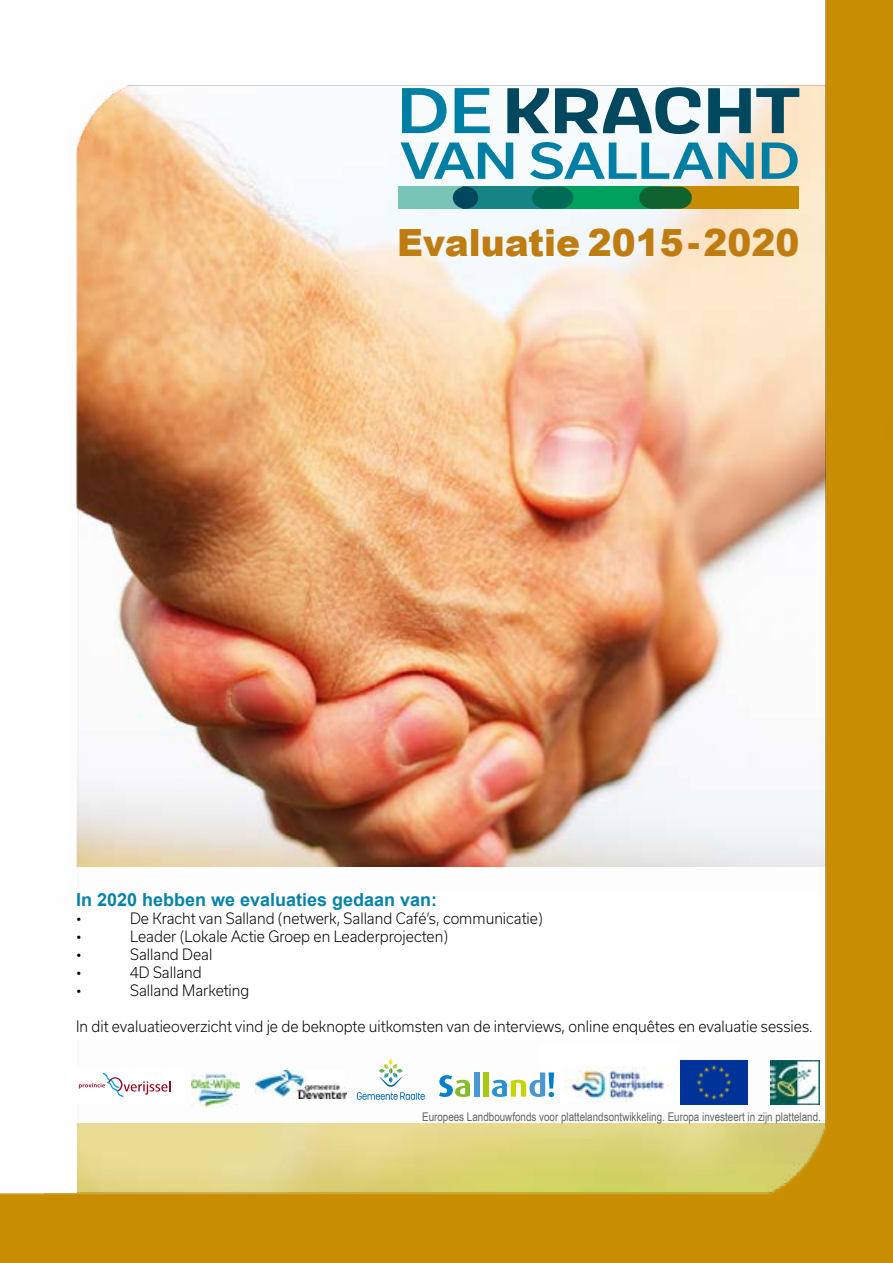
<style>
.page{position:relative;width:893px;height:1263px;background:#fff}
.page>*{position:absolute;margin:0;border:0;box-sizing:border-box;transform-origin:0 0}
.t1{font:500 58.65px "Usual";color:#0080a6;scale:1.15 1}
.t2{font:500 47.25px "Usual";letter-spacing:-.005em;color:#0080a6;scale:1.15 1}
.t3{font:900 37.5px "Arial";color:#c17f13;scale:.96 1}
.t4{font:700 18px "Arial";color:#0783a8}
.t5{font:300 15px "Usual";color:#000;scale:.95 1}
.t6{font:12px "Arial Narrow";color:#646363}
</style>
<div class="page">
<img style="left:0;top:0;width:893px;height:1263px">
<div style="left:0;top:1126px;width:76px;height:66px;background:#fff"></div>
<div style="left:76px;top:893px;width:745px;height:146px;background:#fff"></div>
<svg style="left:357px;top:1059px;width:68px;height:41px"></svg>
<img style="left:771px;top:1061px;width:49px;height:43px">
<img style="left:680px;top:1061px;width:67px;height:43px">
<img style="left:191px;top:1074px;width:49px;height:33px">
<img style="left:256px;top:1070px;width:91px;height:28px">
<img style="left:540px;top:1044px;width:138px;height:57px">
<svg style="left:439px;top:1075px;width:31px;height:22px"></svg>
<div style="left:474px;top:1072px;width:5px;height:24px;background:#4a96d2"></div>
<div style="left:484px;top:1072px;width:5px;height:24px;background:#a8c813"></div>
<svg style="left:492px;top:1072px;width:62px;height:25px"></svg>
<svg style="left:65px;top:1067px;width:120px;height:36px"></svg>
<h1 class="t1" style="left:397px;top:77px;width:84px">DE</h1>
<h2 class="t2" style="left:400px;top:134px;width:349px">VAN SALLAND</h2>
<h3 class="t3" style="left:397px;top:216px;width:421px">Evaluatie 2015 - 2020</h3>
<p class="t4" style="left:76px;top:887px;width:363px">In 2020 hebben we evaluaties gedaan van:</p>
<p class="t5" style="left:76px;top:910px;width:7px">•</p>
<p class="t5" style="left:130px;top:910px;width:436px">De Kracht van Salland (netwerk, Salland Café’s, communicatie)</p>
<p class="t5" style="left:76px;top:928px;width:7px">•</p>
<p class="t5" style="left:130px;top:928px;width:336px">Leader (Lokale Actie Groep en Leaderprojecten)</p>
<p class="t5" style="left:76px;top:946px;width:7px">•</p>
<p class="t5" style="left:130px;top:946px;width:88px">Salland Deal</p>
<p class="t5" style="left:76px;top:964px;width:7px">•</p>
<p class="t5" style="left:130px;top:964px;width:77px">4D Salland</p>
<p class="t5" style="left:76px;top:982px;width:7px">•</p>
<p class="t5" style="left:130px;top:982px;width:127px">Salland Marketing</p>
<p class="t5" style="left:76px;top:1018px;width:777px">In dit evaluatieoverzicht vind je de beknopte uitkomsten van de interviews, online enquêtes en evaluatie sessies.</p>
<p class="t6" style="left:422px;top:1108px;width:400px">Europees Landbouwfonds voor plattelandsontwikkeling. Europa investeert in zijn platteland.</p>
</div>
